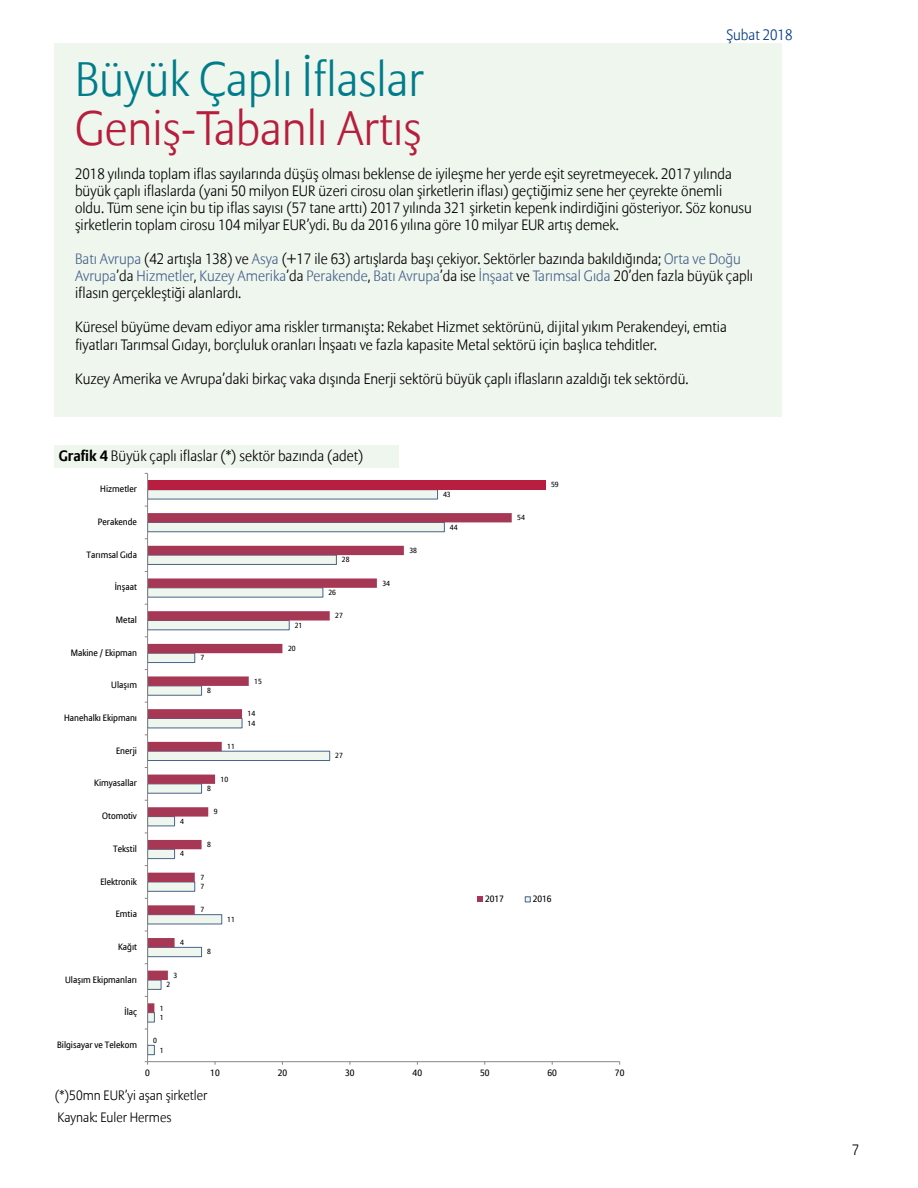
<style>
.page{position:relative;width:918px;height:1188px;background:#fff}
.page>*{position:absolute;margin:0;border:0;box-sizing:border-box;transform-origin:0 0}
.t1{font:48px "Allianz Sans Light OZC";color:#007c8b}
.t2{font:48px "Allianz Sans Light OZC";color:#b71e3e}
.t3{font:15px/17.1px "Allianz Sans Light OZC";color:#000}
.t4{font:15px "Allianz Sans Light OZC";color:#003781}
.t5{font:13.5px/22.5px "Allianz Sans Light OZC";color:#000}
.t6{font:9.15px "Allianz Sans Reg OZC";letter-spacing:.005em;color:#000}
.t7{font:7.35px "Allianz Sans Reg OZC";color:#000}
.s1{color:#48638b}
.s2{font-family:"Allianz Sans Bold OZC"}
</style>
<div class="page">
<div style="left:54px;top:445px;width:345px;height:22px;background:#eef6ed"></div>
<div style="left:54px;top:44px;width:728px;height:373px;background:#eef6ed"></div>
<div style="left:148px;top:1045px;width:6px;height:10px;background:#eff6ee"></div>
<div style="left:147px;top:1045px;width:8px;height:10px;border:1px solid #49648c"></div>
<div style="left:148px;top:1013px;width:6px;height:9px;background:#eff6ee"></div>
<div style="left:147px;top:1013px;width:8px;height:9px;border:1px solid #49648c"></div>
<div style="left:148px;top:490px;width:290px;height:9px;background:#eff6ee"></div>
<div style="left:148px;top:480px;width:397px;height:10px;background:#b71e3f"></div>
<svg style="left:148px;top:513px;width:364px;height:500px"></svg>
<hr style="left:148px;top:1061px;width:472px;height:1px;background:#868686">
<hr style="left:147px;top:473px;width:1px;height:589px;background:#868686">
<svg style="left:478px;top:897px;width:5px;height:5px"></svg>
<svg style="left:525px;top:897px;width:5px;height:5px"></svg>
<p class="t4" style="left:726px;top:26px;width:68px">Şubat 2018</p>
<h1 class="t1" style="left:75px;top:51px;width:350px">Büyük Çaplı İflaslar</h1>
<h1 class="t2" style="left:75px;top:99px;width:348px">Geniş-Tabanlı Artış</h1>
<p class="t3" style="left:75px;top:166px;width:678px">2018 yılında toplam iflas sayılarında düşüş olması beklense de iyileşme her yerde eşit seyretmeyecek. 2017 yılında büyük çaplı iflaslarda (yani 50 milyon EUR üzeri cirosu olan şirketlerin iflası) geçtiğimiz sene her çeyrekte önemli oldu. Tüm sene için bu tip iflas sayısı (57 tane arttı) 2017 yılında 321 şirketin kepenk indirdiğini gösteriyor. Söz konusu şirketlerin toplam cirosu 104 milyar EUR’ydi. Bu da 2016 yılına göre 10 milyar EUR artış demek.</p>
<p class="t3" style="left:75px;top:251px;width:680px"><span class="s1">Batı Avrupa</span> (42 artışla 138) ve <span class="s1">Asya</span> (+17 ile 63) artışlarda başı çekiyor. Sektörler bazında bakıldığında; <span class="s1">Orta ve Doğu<br>Avrupa</span>’da <span class="s1">Hizmetler</span>, <span class="s1">Kuzey Amerika</span>’da <span class="s1">Perakende</span>, <span class="s1">Batı Avrupa</span>’da ise <span class="s1">İnşaat</span> ve <span class="s1">Tarımsal Gıda</span> 20’den fazla büyük çaplı iflasın gerçekleştiği alanlardı.</p>
<p class="t3" style="left:75px;top:319px;width:653px">Küresel büyüme devam ediyor ama riskler tırmanışta: Rekabet Hizmet sektörünü, dijital yıkım Perakendeyi, emtia fiyatları Tarımsal Gıdayı, borçluluk oranları İnşaatı ve fazla kapasite Metal sektörü için başlıca tehditler.</p>
<p class="t3" style="left:75px;top:371px;width:615px">Kuzey Amerika ve Avrupa’daki birkaç vaka dışında Enerji sektörü büyük çaplı iflasların azaldığı tek sektördü.</p>
<p class="t3" style="left:59px;top:448px;width:306px"><span class="s2">Grafik 4</span> Büyük çaplı iflaslar (*) sektör bazında (adet)</p>
<p class="t6" style="left:100px;top:484px;width:38px">Hizmetler</p>
<p class="t6" style="left:98px;top:516px;width:41px">Perakende</p>
<p class="t6" style="left:87px;top:549px;width:52px">Tarımsal Gıda</p>
<p class="t7" style="left:342px;top:555px;width:9px">28</p>
<p class="t6" style="left:115px;top:582px;width:24px">İnşaat</p>
<p class="t7" style="left:328px;top:588px;width:9px">26</p>
<p class="t6" style="left:116px;top:614px;width:23px">Metal</p>
<p class="t7" style="left:295px;top:621px;width:9px">21</p>
<p class="t7" style="left:335px;top:611px;width:9px">27</p>
<p class="t6" style="left:71px;top:647px;width:68px">Makine / Ekipman</p>
<p class="t7" style="left:200px;top:653px;width:5px">7</p>
<p class="t7" style="left:288px;top:644px;width:9px">20</p>
<p class="t6" style="left:111px;top:680px;width:27px">Ulaşım</p>
<p class="t7" style="left:207px;top:686px;width:5px">8</p>
<p class="t7" style="left:254px;top:677px;width:9px">15</p>
<p class="t6" style="left:64px;top:712px;width:74px">Hanehalkı Ekipmanı</p>
<p class="t7" style="left:248px;top:709px;width:9px">14</p>
<p class="t7" style="left:248px;top:719px;width:9px">14</p>
<p class="t6" style="left:116px;top:745px;width:22px">Enerji</p>
<p class="t7" style="left:227px;top:742px;width:9px">11</p>
<p class="t7" style="left:335px;top:751px;width:9px">27</p>
<p class="t6" style="left:94px;top:778px;width:44px">Kimyasallar</p>
<p class="t7" style="left:207px;top:784px;width:5px">8</p>
<p class="t7" style="left:221px;top:775px;width:9px">10</p>
<p class="t6" style="left:102px;top:810px;width:36px">Otomotiv</p>
<p class="t7" style="left:180px;top:817px;width:5px">4</p>
<p class="t7" style="left:214px;top:807px;width:5px">9</p>
<p class="t6" style="left:113px;top:843px;width:25px">Tekstil</p>
<p class="t7" style="left:180px;top:849px;width:5px">4</p>
<p class="t7" style="left:207px;top:840px;width:5px">8</p>
<p class="t6" style="left:100px;top:876px;width:38px">Elektronik</p>
<p class="t7" style="left:200px;top:873px;width:5px">7</p>
<p class="t7" style="left:200px;top:882px;width:5px">7</p>
<p class="t6" style="left:116px;top:909px;width:23px">Emtia</p>
<p class="t7" style="left:200px;top:905px;width:5px">7</p>
<p class="t7" style="left:227px;top:915px;width:9px">11</p>
<p class="t6" style="left:118px;top:941px;width:20px">Kağıt</p>
<p class="t7" style="left:180px;top:938px;width:5px">4</p>
<p class="t7" style="left:207px;top:948px;width:5px">8</p>
<p class="t6" style="left:65px;top:974px;width:73px">Ulaşım Ekipmanları</p>
<p class="t7" style="left:173px;top:971px;width:5px">3</p>
<p class="t7" style="left:167px;top:980px;width:5px">2</p>
<p class="t6" style="left:125px;top:1007px;width:14px">İlaç</p>
<p class="t7" style="left:160px;top:1004px;width:5px">1</p>
<p class="t7" style="left:160px;top:1013px;width:5px">1</p>
<p class="t6" style="left:57px;top:1039px;width:81px">Bilgisayar ve Telekom</p>
<p class="t7" style="left:153px;top:1036px;width:5px">0</p>
<p class="t7" style="left:160px;top:1046px;width:5px">1</p>
<p class="t7" style="left:382px;top:579px;width:9px">34</p>
<p class="t7" style="left:409px;top:546px;width:9px">38</p>
<p class="t7" style="left:443px;top:490px;width:9px">43</p>
<p class="t7" style="left:450px;top:523px;width:9px">44</p>
<p class="t7" style="left:517px;top:513px;width:9px">54</p>
<p class="t7" style="left:551px;top:480px;width:9px">59</p>
<p class="t6" style="left:485px;top:893px;width:20px">2017</p>
<p class="t6" style="left:533px;top:893px;width:20px">2016</p>
<p class="t6" style="left:145px;top:1068px;width:6px">0</p>
<p class="t6" style="left:210px;top:1068px;width:11px">10</p>
<p class="t6" style="left:278px;top:1068px;width:11px">20</p>
<p class="t6" style="left:345px;top:1068px;width:11px">30</p>
<p class="t6" style="left:413px;top:1068px;width:11px">40</p>
<p class="t6" style="left:480px;top:1068px;width:11px">50</p>
<p class="t6" style="left:548px;top:1068px;width:11px">60</p>
<p class="t6" style="left:615px;top:1068px;width:11px">70</p>
<p class="t5" style="left:55px;top:1085px;width:154px">(*)50mn EUR’yi aşan şirketler<br>Kaynak: Euler Hermes</p>
<p class="t3" style="left:852px;top:1142px;width:9px">7</p>
</div>
